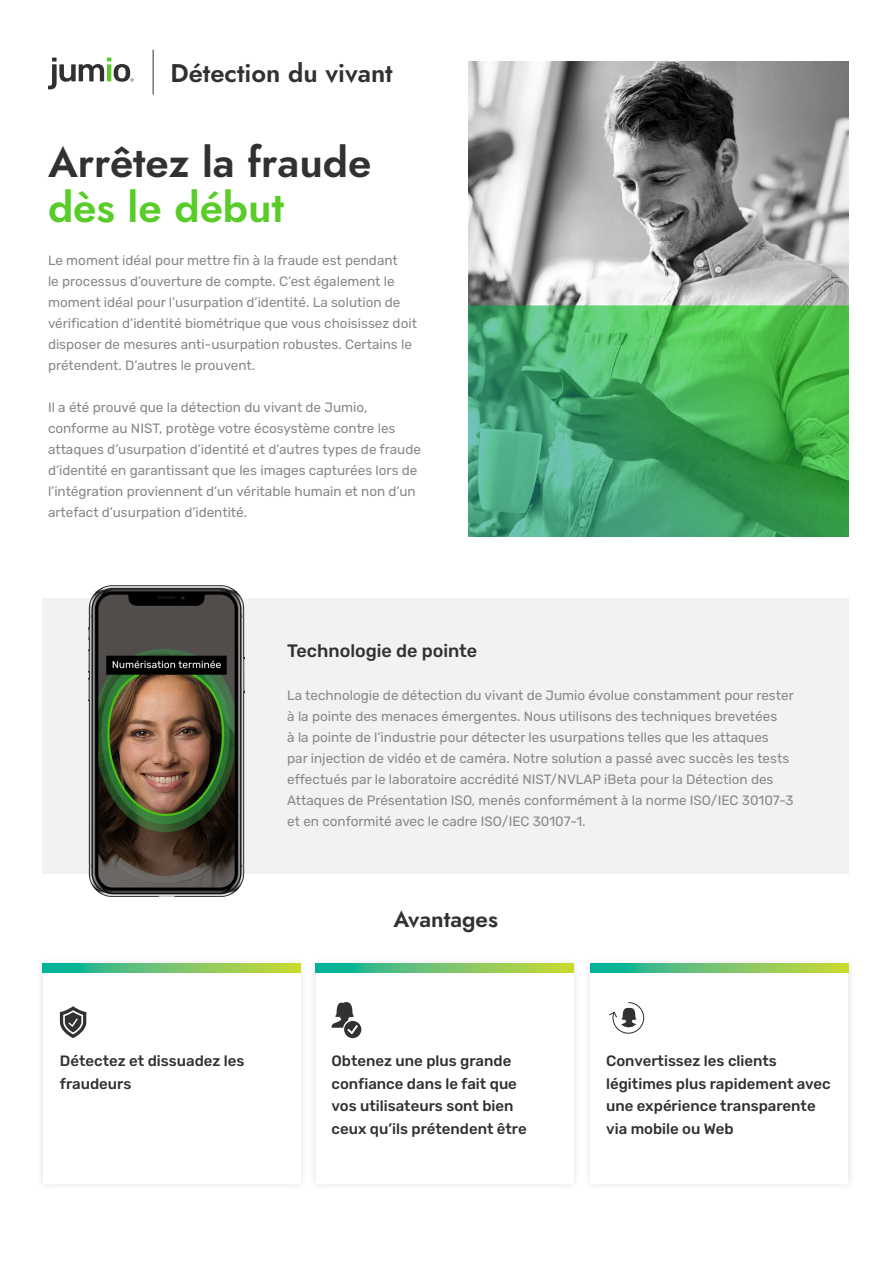
<style>
.page{position:relative;width:893px;height:1263px;background:#fff}
.page>*{position:absolute;margin:0;border:0;box-sizing:border-box;transform-origin:0 0}
.t1{font:42px "Jost";color:#333033}
.t2{font:42px "Jost";color:#59cc29}
.t3{font:25.5px "Jost";color:#333033}
.t4{font:22.5px "Jost";color:#333033}
.t5{font:500 18px "Rubik";color:#333033}
.t6{font:500 15px/22.5px "Rubik";color:#333033}
.t7{font:13.5px/21px "Rubik";color:#888}
</style>
<div class="page">
<div style="left:34px;top:955px;width:274px;height:236px;background:#fbfbfb"></div>
<div style="left:43px;top:963px;width:257px;height:220px;background:#fff"></div>
<svg style="left:43px;top:964px;width:258px;height:9px"></svg>
<div style="left:307px;top:955px;width:275px;height:236px;background:#fbfbfb"></div>
<div style="left:316px;top:963px;width:258px;height:220px;background:#fff"></div>
<svg style="left:316px;top:964px;width:258px;height:9px"></svg>
<div style="left:582px;top:955px;width:274px;height:236px;background:#fafafa"></div>
<div style="left:590px;top:963px;width:258px;height:220px;background:#fff"></div>
<svg style="left:591px;top:964px;width:258px;height:9px"></svg>
<div style="left:43px;top:599px;width:806px;height:275px;background:#f2f2f2"></div>
<svg style="left:48px;top:58px;width:86px;height:31px"></svg>
<hr style="left:153px;top:50px;width:1px;height:45px;background:#333033">
<img style="left:88px;top:585px;width:156px;height:311px">
<img style="left:468px;top:62px;width:381px;height:475px">
<svg style="left:609px;top:1002px;width:35px;height:32px"></svg>
<svg style="left:331px;top:1002px;width:30px;height:36px"></svg>
<svg style="left:59px;top:1006px;width:28px;height:32px"></svg>
<h2 class="t3" style="left:171px;top:55px;width:224px">Détection du vivant</h2>
<h1 class="t1" style="left:48px;top:134px;width:325px">Arrêtez la fraude</h1>
<h1 class="t2" style="left:48px;top:179px;width:238px">dès le début</h1>
<p class="t7" style="left:48px;top:250px;width:370px">Le moment idéal pour mettre fin à la fraude est pendant<br>le processus d’ouverture de compte. C’est également le moment idéal pour l’usurpation d’identité. La solution de vérification d’identité biométrique que vous choisissez doit disposer de mesures anti-usurpation robustes. Certains le prétendent. D’autres le prouvent.</p>
<p class="t7" style="left:48px;top:397px;width:374px">Il a été prouvé que la détection du vivant de Jumio, conforme au NIST, protège votre écosystème contre les attaques d’usurpation d’identité et d’autres types de fraude d’identité en garantissant que les images capturées lors de l’intégration proviennent d’un véritable humain et non d’un artefact d’usurpation d’identité.</p>
<h3 class="t5" style="left:287px;top:637px;width:192px">Technologie de pointe</h3>
<p class="t7" style="left:287px;top:685px;width:508px">La technologie de détection du vivant de Jumio évolue constamment pour rester à la pointe des menaces émergentes. Nous utilisons des techniques brevetées<br>à la pointe de l’industrie pour détecter les usurpations telles que les attaques<br>par injection de vidéo et de caméra. Notre solution a passé avec succès les tests effectués par le laboratoire accrédité NIST/NVLAP iBeta pour la Détection des Attaques de Présentation ISO, menés conformément à la norme ISO/IEC 30107-3 et en conformité avec le cadre ISO/IEC 30107-1.</p>
<h3 class="t4" style="left:393px;top:904px;width:106px">Avantages</h3>
<p class="t6" style="left:60px;top:1051px;width:186px">Détectez et dissuadez les fraudeurs</p>
<p class="t6" style="left:332px;top:1051px;width:197px">Obtenez une plus grande confiance dans le fait que vos utilisateurs sont bien ceux qu’ils prétendent être</p>
<p class="t6" style="left:606px;top:1051px;width:226px">Convertissez les clients légitimes plus rapidement avec une expérience transparente via mobile ou Web</p>
</div>
